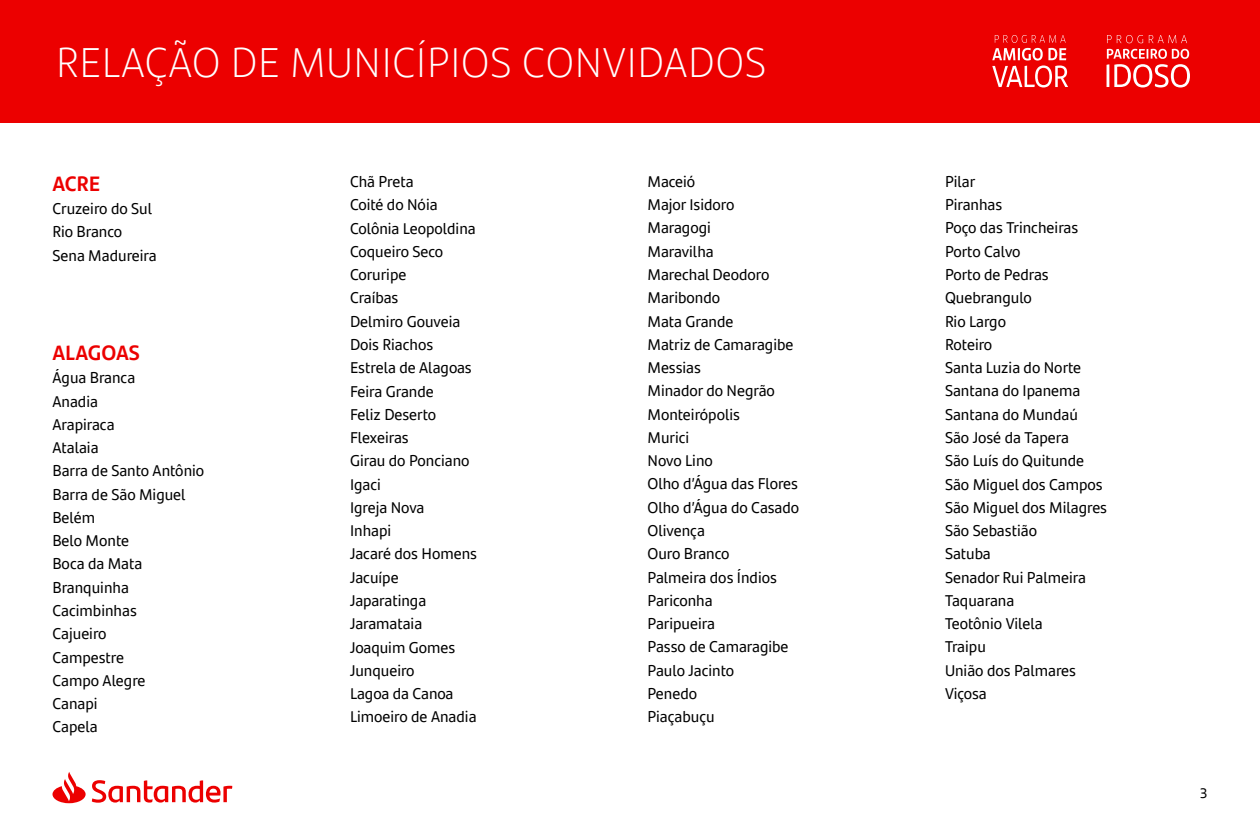
<style>
.page{position:relative;width:1260px;height:840px;background:#fff}
.page>*{position:absolute;margin:0;border:0;box-sizing:border-box;transform-origin:0 0}
.t1{font:300 42px "Santander Text";letter-spacing:.02em;color:#fff}
.t2{font:700 21px "Santander Text";color:#ec0000}
.t3{font:15.75px/23.3px "Santander Text";color:#000}
.t4{font:14px "Santander Text";color:#000}
</style>
<div class="page">
<div style="left:0;top:0;width:1260px;height:122px;background:#ec0000"></div>
<svg style="left:52px;top:772px;width:180px;height:31px"></svg>
<svg style="left:1107px;top:35px;width:36px;height:8px"></svg>
<svg style="left:1149px;top:35px;width:38px;height:8px"></svg>
<svg style="left:1107px;top:49px;width:83px;height:39px"></svg>
<svg style="left:992px;top:35px;width:76px;height:52px"></svg>
<h1 class="t1" style="left:56px;top:31px;width:712px">RELAÇÃO DE MUNICÍPIOS CONVIDADOS</h1>
<h2 class="t2" style="left:52px;top:167px;width:49px">ACRE</h2>
<p class="t3" style="left:52px;top:196px;width:106px">Cruzeiro do Sul<br>Rio Branco<br>Sena Madureira</p>
<h2 class="t2" style="left:52px;top:336px;width:89px">ALAGOAS</h2>
<p class="t3" style="left:52px;top:365px;width:153px">Água Branca<br>Anadia<br>Arapiraca<br>Atalaia<br>Barra de Santo Antônio<br>Barra de São Miguel<br>Belém<br>Belo Monte<br>Boca da Mata<br>Branquinha<br>Cacimbinhas<br>Cajueiro<br>Campestre<br>Campo Alegre<br>Canapi<br>Capela</p>
<p class="t3" style="left:350px;top:169px;width:129px">Chã Preta<br>Coité do Nóia<br>Colônia Leopoldina<br>Coqueiro Seco<br>Coruripe<br>Craíbas<br>Delmiro Gouveia<br>Dois Riachos<br>Estrela de Alagoas<br>Feira Grande<br>Feliz Deserto<br>Flexeiras<br>Girau do Ponciano<br>Igaci<br>Igreja Nova<br>Inhapi<br>Jacaré dos Homens<br>Jacuípe<br>Japaratinga<br>Jaramataia<br>Joaquim Gomes<br>Junqueiro<br>Lagoa da Canoa<br>Limoeiro de Anadia</p>
<p class="t3" style="left:648px;top:169px;width:153px">Maceió<br>Major Isidoro<br>Maragogi<br>Maravilha<br>Marechal Deodoro<br>Maribondo<br>Mata Grande<br>Matriz de Camaragibe<br>Messias<br>Minador do Negrão<br>Monteirópolis<br>Murici<br>Novo Lino<br>Olho d’Água das Flores<br>Olho d’Água do Casado<br>Olivença<br>Ouro Branco<br>Palmeira dos Índios<br>Pariconha<br>Paripueira<br>Passo de Camaragibe<br>Paulo Jacinto<br>Penedo<br>Piaçabuçu</p>
<p class="t3" style="left:945px;top:169px;width:164px">Pilar<br>Piranhas<br>Poço das Trincheiras<br>Porto Calvo<br>Porto de Pedras<br>Quebrangulo<br>Rio Largo<br>Roteiro<br>Santa Luzia do Norte<br>Santana do Ipanema<br>Santana do Mundaú<br>São José da Tapera<br>São Luís do Quitunde<br>São Miguel dos Campos<br>São Miguel dos Milagres<br>São Sebastião<br>Satuba<br>Senador Rui Palmeira<br>Taquarana<br>Teotônio Vilela<br>Traipu<br>União dos Palmares<br>Viçosa</p>
<p class="t4" style="left:1200px;top:783px;width:9px">3</p>
</div>
